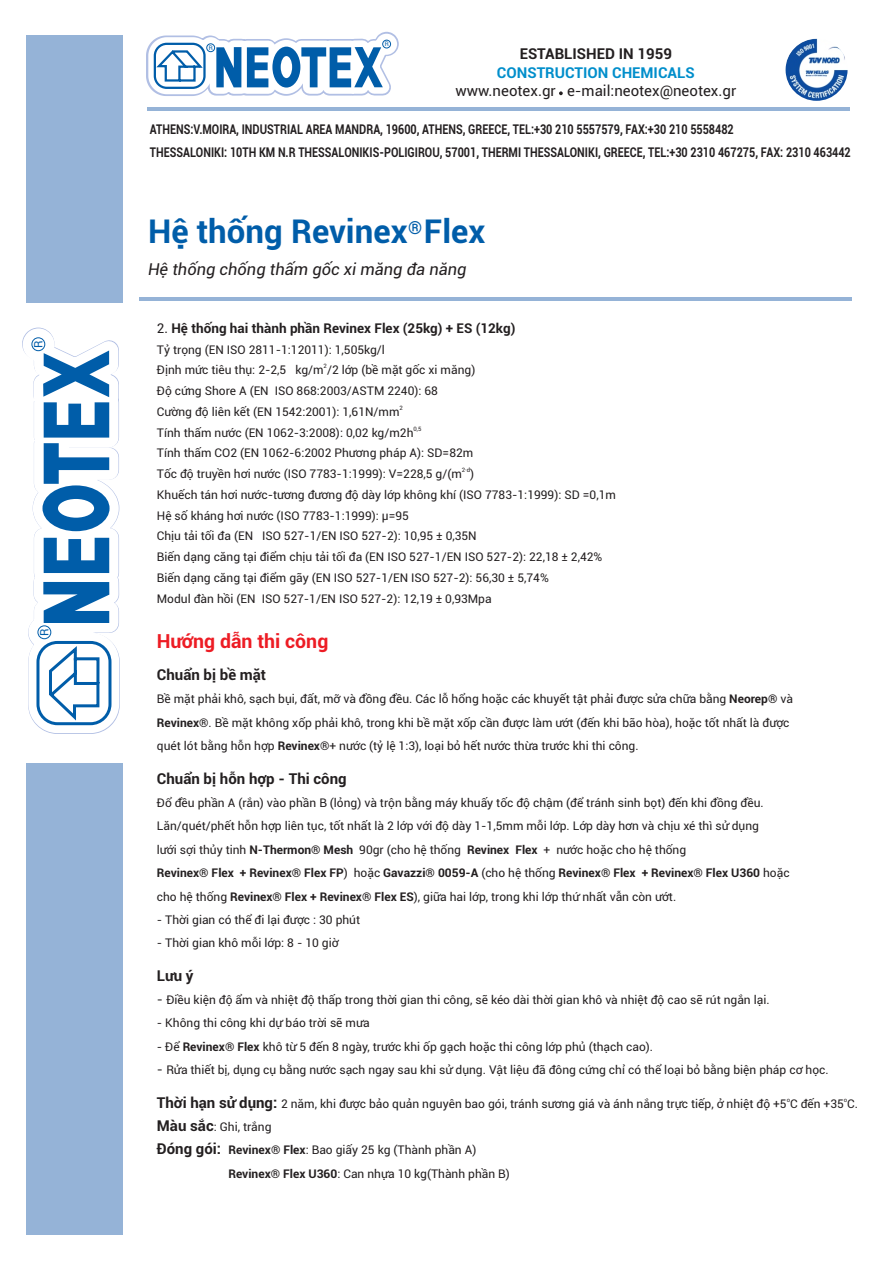
<style>
.page{position:relative;width:893px;height:1263px;background:#fff}
.page>*{position:absolute;margin:0;border:0;box-sizing:border-box;transform-origin:0 0}
.t1{font:700 33px "Roboto";color:#005da9}
.t2{font:700 19.5px "Roboto";color:#ed1c24}
.t3{font:700 18px "Roboto";color:#005da9}
.t4{font:italic 16.5px "Roboto";color:#231f20}
.t5{font:700 15px "Roboto";color:#231f20}
.t6{font:15px "Roboto";color:#231f20}
.t7{font:700 15px "Roboto";color:#008ecb}
.t8{font:700 13.5px/23.4px "Roboto";color:#231f20;scale:.8 1}
.t9{font:700 13.5px "Roboto";color:#231f20}
.t10{font:12px/20.7px "Roboto";color:#231f20}
.t11{font:11.55px "Roboto";color:#005da9}
.t12{font:6.3px "Roboto";color:#005da9}
.t13{font:6px "Roboto";color:#231f20}
.s1{font-weight:400}
.s2{font-weight:700}
.s3{font-size:13.5px}
.s4{font-weight:700;font-size:15px}
</style>
<div class="page">
<hr style="left:139px;top:297px;width:713px;height:3px;background:#95b3d7">
<hr style="left:148px;top:108px;width:702px;height:3px;background:#95b3d7">
<svg style="left:559px;top:91px;width:4px;height:4px"></svg>
<img style="left:785px;top:39px;width:63px;height:62px;border-radius:50%">
<svg style="left:146px;top:31px;width:264px;height:80px"></svg>
<div style="left:154px;top:43px;width:52px;height:46px;border:2px solid #005da9;border-radius:12px"></div>
<div style="left:207px;top:44px;width:8px;height:8px;border:1px solid #005da9;border-radius:50%"></div>
<div style="left:383px;top:40px;width:8px;height:8px;border:1px solid #005da9;border-radius:50%"></div>
<div style="left:26px;top:35px;width:96px;height:267px;background:#95b3d7"></div>
<div style="left:26px;top:763px;width:96px;height:472px;background:#95b3d7"></div>
<svg style="left:22px;top:327px;width:98px;height:407px"></svg>
<svg style="left:32px;top:338px;width:78px;height:386px"></svg>
<div style="left:36px;top:641px;width:75px;height:84px;border:3px solid #005da9;border-radius:19px"></div>
<div style="left:38px;top:625px;width:13px;height:14px;border:1px solid #005da9;border-radius:50%"></div>
<div style="left:32px;top:337px;width:13px;height:14px;border:1px solid #005da9;border-radius:50%"></div>
<div style="left:70px;top:392px;width:12px;height:5px;background:#fff"></div>
<p class="t11" style="left:34px;top:348px;width:9px;rotate:-90deg">R</p>
<p class="t11" style="left:40px;top:636px;width:9px;rotate:-90deg">R</p>
<p class="t12" style="left:209px;top:45px;width:6px">R</p>
<p class="t12" style="left:385px;top:41px;width:6px">R</p>
<p class="t5" style="left:520px;top:48px;width:154px">ESTABLISHED IN 1959</p>
<p class="t7" style="left:497px;top:66px;width:199px">CONSTRUCTION CHEMICALS</p>
<p class="t6" style="left:455px;top:85px;width:282px">www.neotex.gr e-mail:neotex@neotex.gr</p>
<p class="t8" style="left:150px;top:119px;width:878px">ATHENS:V.MOIRA, INDUSTRIAL AREA MANDRA, 19600, ATHENS, GREECE, TEL:+30 210 5557579, FAX:+30 210 5558482<br>THESSALONIKI: 10TH KM N.R THESSALONIKIS-POLIGIROU, 57001, THERMI THESSALONIKI, GREECE, TEL:+30 2310 467275, FAX: 2310 463442</p>
<h1 class="t1" style="left:148px;top:218px;width:339px">Hệ thống Revinex Flex</h1>
<h3 class="t3" style="left:408px;top:220px;width:16px">®</h3>
<h3 class="t4" style="left:148px;top:263px;width:320px">Hệ thống chống thấm gốc xi măng đa năng</h3>
<p class="t9" style="left:157px;top:323px;width:360px"><span class="s1">2.</span> Hệ thống hai thành phần Revinex Flex (25kg) + ES (12kg)</p>
<p class="t10" style="left:157px;top:340px;width:230px">Tỷ trọng (EN ISO 2811-1:12011): 1,505kg/l</p>
<p class="t13" style="left:324px;top:364px;width:5px">2</p>
<p class="t10" style="left:157px;top:361px;width:320px">Định mức tiêu thụ: 2-2,5 kg/m /2 lớp (bề mặt gốc xi măng)<br>Độ cứng Shore A (EN ISO 868:2003/ASTM 2240): 68</p>
<p class="t13" style="left:399px;top:405px;width:5px">2</p>
<p class="t10" style="left:157px;top:402px;width:244px">Cường độ liên kết (EN 1542:2001): 1,61N/mm</p>
<p class="t13" style="left:413px;top:426px;width:9px">0,5</p>
<p class="t10" style="left:157px;top:423px;width:318px">Tính thấm nước (EN 1062-3:2008): 0,02 kg/m2h<br>Tính thấm CO2 (EN 1062-6:2002 Phương pháp A): SD=82m</p>
<p class="t13" style="left:462px;top:467px;width:10px">2·d</p>
<p class="t10" style="left:157px;top:465px;width:461px">Tốc độ truyền hơi nước (ISO 7783-1:1999): V=228,5 g/(m )<br>Khuếch tán hơi nước-tương đương độ dày lớp không khí (ISO 7783-1:1999): SD =0,1m Hệ số kháng hơi nước (ISO 7783-1:1999): μ=95<br>Chịu tải tối đa (EN ISO 527-1/EN ISO 527-2): 10,95 ± 0,35Ν<br>Biến dạng căng tại điểm chịu tải tối đa (EN ISO 527-1/EN ISO 527-2): 22,18 ± 2,42% Biến dạng căng tại điểm gãy (EN ISO 527-1/EN ISO 527-2): 56,30 ± 5,74%<br>Modul đàn hồi (EN ISO 527-1/EN ISO 527-2): 12,19 ± 0,93Mpa</p>
<h2 class="t2" style="left:157px;top:634px;width:173px">Hướng dẫn thi công</h2>
<p class="t5" style="left:157px;top:669px;width:111px">Chuẩn bị bề mặt</p>
<p class="t10" style="left:157px;top:689px;width:637px;line-height:23.4px">Bề mặt phải khô, sạch bụi, đất, mơ và đồng đều. Các lỗ hổng hoặc các khuyết tật phải được sửa chữa bằng <span class="s2">Neorep®</span> và<br><span class="s2">Revinex</span>®. Bề mặt không xốp phải khô, trong khi bề mặt xốp cần được làm ướt (đến khi bão hòa), hoặc tốt nhất là được quét lót bằng hỗn hợp <span class="s2">Revinex</span>®+ nước (tỷ lệ 1:3), loại bỏ hết nước thừa trước khi thi công.</p>
<p class="t5" style="left:157px;top:772px;width:191px">Chuẩn bị hỗn hợp - Thi công</p>
<p class="t10" style="left:157px;top:792px;width:634px;line-height:23.4px">Đổ đều phần A (rắn) vào phần B (lỏng) và trộn bằng máy khuấy tốc độ chậm (để tránh sinh bọt) đến khi đồng đều.<br>Lăn/quét/phết hỗn hợp liên tục, tốt nhất là 2 lớp với độ dày 1-1,5mm mỗi lớp. Lớp dày hơn và chịu xé thì sử dụng<br>lưới sợi thủy tinh <span class="s2">N-Thermon® Mesh</span> 90gr (cho hệ thống <span class="s2">Revinex Flex</span> + nước hoặc cho hệ thống<br><span class="s2">Revinex® Flex + Revinex® Flex FP</span>) hoặc <span class="s2">Gavazzi® 0059-A</span> (cho hệ thống <span class="s2">Revinex® Flex + Revinex® Flex U360</span> hoặc cho hệ thống <span class="s2">Revinex® Flex + Revinex® Flex ES</span>), giữa hai lớp, trong khi lớp thứ nhất vẫn còn ướt.</p>
<p class="t10" style="left:157px;top:910px;width:205px">- Thời gian có thể đi lại được : 30 phút</p>
<p class="t10" style="left:157px;top:934px;width:183px">- Thời gian khô mỗi lớp: 8 - 10 giờ</p>
<p class="t5" style="left:157px;top:969px;width:38px">Lưu ý</p>
<p class="t10" style="left:157px;top:991px;width:614px"><span class="s3">-</span> Điều kiện độ ẩm và nhiệt độ thấp trong thời gian thi công, sẽ kéo dài thời gian khô và nhiệt độ cao sẽ rút ngắn lại.</p>
<p class="t10" style="left:157px;top:1014px;width:214px">- Không thi công khi dự báo trời sẽ mưa</p>
<p class="t10" style="left:157px;top:1037px;width:498px">- Để <span class="s2">Revinex® Flex</span> khô từ 5 đến 8 ngày, trước khi ốp gạch hoặc thi công lớp phủ (thạch cao).</p>
<p class="t10" style="left:157px;top:1061px;width:673px"><span class="s3">-</span> Rửa thiết bị, dụng cụ bằng nước sạch ngay sau khi sử dụng. Vật liệu đã đông cứng chỉ có thể loại bỏ bằng biện pháp cơ học.</p>
<p class="t13" style="left:787px;top:1097px;width:5px">ο</p>
<p class="t13" style="left:844px;top:1097px;width:5px">ο</p>
<p class="t10" style="left:157px;top:1094px;width:703px"><span class="s4">Thời hạn sử dụng:</span> 2 năm, khi được bảo quản nguyên bao gói, tránh sương giá và ánh nắng trực tiếp, ở nhiệt độ +5 C đến +35 C.</p>
<p class="t10" style="left:157px;top:1117px;width:116px"><span class="s4">Màu sắc</span>: Ghi, trắng</p>
<p class="t10" style="left:157px;top:1141px;width:321px"><span class="s4">Đóng gói:</span> <span class="s2">Revinex® Flex</span>: Bao giấy 25 kg (Thành phần A)</p>
<p class="t10" style="left:228px;top:1164px;width:283px"><span class="s2">Revinex® Flex U360</span>: Can nhựa 10 kg(Thành phần B)</p>
</div>
